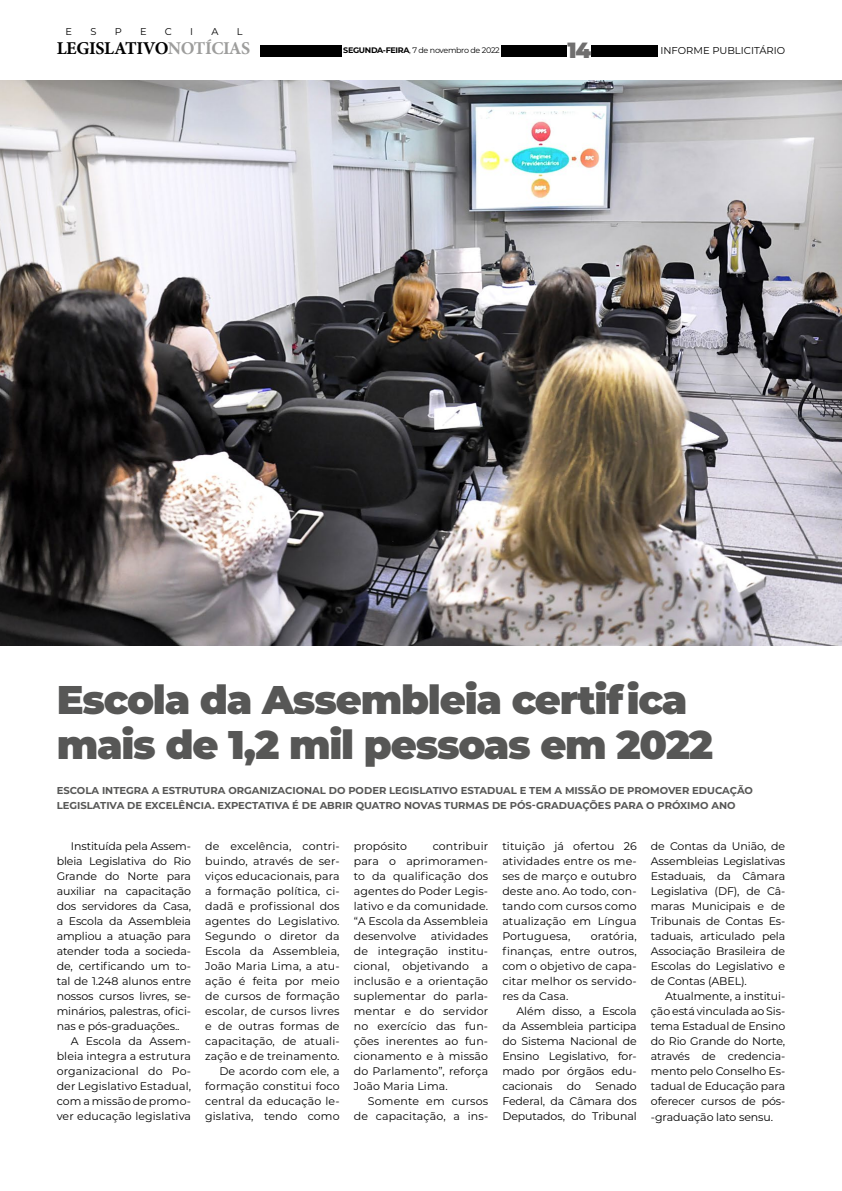
<style>
.page{position:relative;width:842px;height:1191px;background:#fff}
.page>*{position:absolute;margin:0;border:0;box-sizing:border-box;transform-origin:0 0}
.t1{font:900 40px/45px "Montserrat";letter-spacing:-.03em;color:#575756}
.t2{font:900 22px "Montserrat";color:#706f6f}
.t3{font:700 18.1px "Minion Pro";letter-spacing:-.025em;color:#000}
.t4{font:11px/15px "Montserrat";letter-spacing:.01em;color:#000;text-align:justify}
.t5{font:700 10px/15px "Montserrat";color:#575756}
.t6{font:10px "Montserrat";color:#000}
.t7{font:9.8px "Montserrat";color:#000}
.t8{font:8px "Montserrat";letter-spacing:-.04em;color:#000}
.s1{color:#9d9d9c}
.s2{font-weight:700}
</style>
<div class="page">
<div style="left:261px;top:45px;width:81px;height:12px;background:#000"></div>
<div style="left:501px;top:45px;width:157px;height:12px;background:#000"></div>
<div style="left:568px;top:37px;width:23px;height:22px;background:#fff"></div>
<hr style="left:841px;top:595px;width:1px;height:523px;background:#3fa535">
<img style="left:0;top:81px;width:842px;height:564px">
<p class="t7" style="left:65px;top:25px;width:8px">E</p>
<p class="t7" style="left:90px;top:25px;width:8px">S</p>
<p class="t7" style="left:115px;top:25px;width:9px">P</p>
<p class="t7" style="left:140px;top:25px;width:8px">E</p>
<p class="t7" style="left:165px;top:25px;width:9px">C</p>
<p class="t7" style="left:190px;top:25px;width:4px">I</p>
<p class="t7" style="left:212px;top:25px;width:9px">A</p>
<p class="t7" style="left:237px;top:25px;width:7px">L</p>
<h3 class="t3" style="left:57px;top:36px;width:195px">LEGISLATIVO<span class="s1">NOTÍCIAS</span></h3>
<p class="t8" style="left:343px;top:45px;width:158px"><span class="s2">SEGUNDA-FEIRA</span>, 7 de novembro de 2022</p>
<p class="t6" style="left:660px;top:44px;width:126px">INFORME PUBLICITÁRIO</p>
<h2 class="t2" style="left:568px;top:34px;width:25px">14</h2>
<h1 class="t1" style="left:57px;top:674px;width:658px">Escola da Assembleia certifica mais de 1,2 mil pessoas em 2022</h1>
<p class="t5" style="left:57px;top:782px;width:698px">ESCOLA INTEGRA A ESTRUTURA ORGANIZACIONAL DO PODER LEGISLATIVO ESTADUAL E TEM A MISSÃO DE PROMOVER EDUCAÇÃO<br>LEGISLATIVA DE EXCELÊNCIA. EXPECTATIVA É DE ABRIR QUATRO NOVAS TURMAS DE PÓS-GRADUAÇÕES PARA O PRÓXIMO ANO</p>
<p class="t4" style="left:57px;top:838px;width:136px;text-indent:14px">Instituída pela Assem&shy;bleia Legislativa do Rio Grande do Norte para auxiliar na capacitação dos servidores da Casa, a Escola da Assembleia ampliou a atuação para atender toda a socieda&shy;de, certificando um to&shy;tal de 1.248 alunos entre nossos cursos livres, se&shy;minários, palestras, ofici&shy;nas e pós-graduações..</p>
<p class="t4" style="left:57px;top:1033px;width:136px;text-indent:14px">A Escola da Assem&shy;bleia integra a estrutura organizacional do Po&shy;der Legislativo Estadual, com a missão de promo&shy;ver educação legislativa</p>
<p class="t4" style="left:205px;top:838px;width:136px;text-align:right">de excelência, contri&shy;buindo, através de ser&shy;viços educacionais, para a formação política, ci&shy;dadã e profissional dos agentes do Legislativo.<br>Segundo o diretor da<br>Escola da Assembleia,<br>João Maria Lima, a atu&shy;ação é feita por meio de cursos de formação escolar, de cursos livres e de outras formas de capacitação, de atuali&shy;zação e de treinamento.<br>De acordo com ele, a formação constitui foco central da educação le&shy;gislativa, tendo como</p>
<p class="t4" style="left:354px;top:838px;width:55px">propósito</p>
<p class="t4" style="left:354px;top:838px;width:136px;text-indent:79px">contribuir para o aprimoramen&shy;to da qualificação dos agentes do Poder Legis&shy;lativo e da comunidade. “A Escola da Assembleia desenvolve</p>
<p class="t4" style="left:502px;top:838px;width:136px">tituição já ofertou 26 atividades entre os me&shy;ses de março e outubro deste ano. Ao todo, con&shy;tando com cursos como atualização em Língua Portuguesa,</p>
<p class="t4" style="left:651px;top:838px;width:136px">de Contas da União, de Assembleias Legislativas Estaduais, da Câmara Legislativa (DF), de Câ&shy;maras Municipais e de Tribunais de Contas Es&shy;taduais, articulado pela Associação Brasileira de Escolas do Legislativo e de Contas (ABEL).</p>
<p class="t4" style="left:651px;top:988px;width:136px;text-indent:14px">Atualmente, a institui&shy;ção está vinculada ao Sis&shy;tema Estadual de Ensino do Rio Grande do Norte, através de credencia&shy;mento pelo Conselho Es&shy;tadual de Educação para oferecer cursos de pós--graduação lato sensu.</p>
<p class="t4" style="left:354px;top:928px;width:136px;text-indent:77px">atividades de integração institu&shy;cional, objetivando a inclusão e a orientação suplementar do parla&shy;mentar e do servidor no exercício das fun&shy;ções inerentes ao fun&shy;cionamento e à missão do Parlamento”, reforça João Maria Lima.</p>
<p class="t4" style="left:354px;top:1093px;width:136px;text-align:right">Somente em cursos de capacitação, a ins-</p>
<p class="t4" style="left:502px;top:928px;width:136px;text-indent:88px">oratória, finanças, entre outros, com o objetivo de capa&shy;citar melhor os servido&shy;res da Casa.</p>
<p class="t4" style="left:502px;top:1003px;width:136px;text-indent:14px">Além disso, a Escola da Assembleia participa do Sistema Nacional de Ensino Legislativo, for&shy;mado por órgãos edu&shy;cacionais</p>
<p class="t4" style="left:502px;top:1078px;width:136px;text-indent:93px">Senado Federal, da Câmara dos Deputados, do Tribunal</p>
<p class="t4" style="left:567px;top:1078px;width:16px">do</p>
</div>
